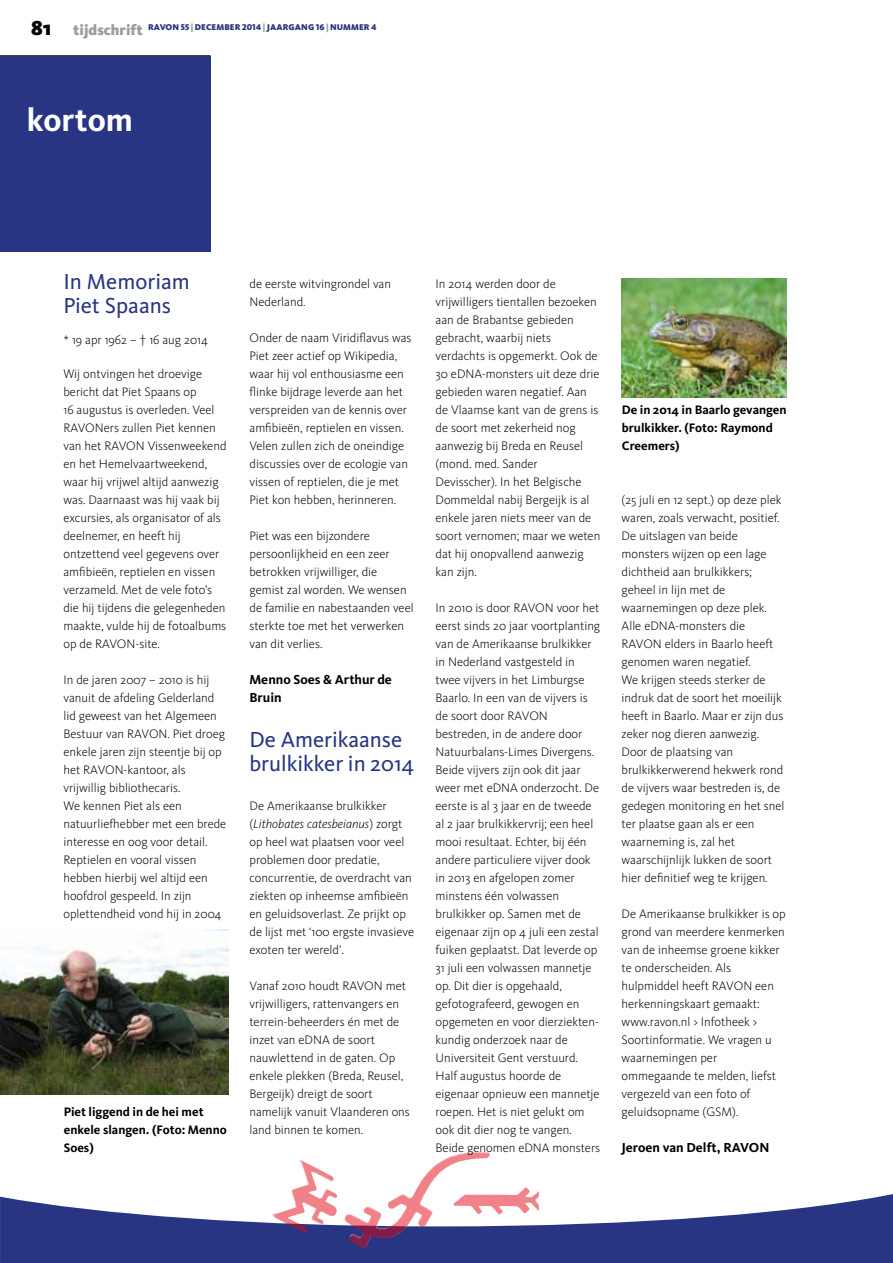
<style>
.page{position:relative;width:893px;height:1263px;background:#fff}
.page>*{position:absolute;margin:0;border:0;box-sizing:border-box;transform-origin:0 0}
.t1{font:700 33px "Kievit OT";color:#fff}
.t2{font:22.5px/24px "Kievit OT";color:#283583}
.t3{font:700 13.5px/18px "Kievit OT";color:#000}
.t4{font:300 12.75px/18px "Kievit OT";color:#000}
.t5{font:700 12.75px/18px "Kievit OT";color:#000}
.t6{font:900 8.7px "Kievit OT";letter-spacing:.01em;color:#283583}
.s1{font-size:21px;color:#000}
.s2{font-size:15px;color:#9d9d9c}
.s3{color:#9d9d9c}
.s4{font-style:italic}
</style>
<div class="page">
<svg style="left:0;top:1191px;width:893px;height:72px;fill:#283583"></svg>
<hr style="left:0;top:55px;width:210px;height:1px;background:#000">
<img style="left:300px;top:1160px;width:7px;height:20px">
<img style="left:457px;top:1187px;width:68px;height:14px">
<img style="left:442px;top:1152px;width:33px;height:9px">
<div style="left:0;top:56px;width:210px;height:195px;background:#283583"></div>
<img style="left:0;top:929px;width:228px;height:165px">
<img style="left:622px;top:279px;width:164px;height:119px">
<p class="t6" style="left:31px;top:21px;width:347px"><span class="s1">81</span> <span class="s2">TIJDSCHRIFT</span> RAVON 55 <span class="s3">|</span> DECEMBER 2014 <span class="s3">|</span> JAARGANG 16 <span class="s3">|</span> NUMMER 4</p>
<h1 class="t1" style="left:27px;top:100px;width:108px">kortom</h1>
<h2 class="t2" style="left:63px;top:269px;width:128px">In Memoriam<br>Piet Spaans</h2>
<p class="t4" style="left:63px;top:331px;width:146px">* 19 apr 1962 – † 16 aug 2014</p>
<p class="t4" style="left:63px;top:365px;width:165px">Wij ontvingen het droevige bericht dat Piet Spaans op<br>16 augustus is overleden. Veel<br>RAVONers zullen Piet kennen van het RAVON Vissenweekend en het Hemelvaartweekend, waar hij vrijwel altijd aanwezig was. Daarnaast was hij vaak bij excursies, als organisator of als deelnemer, en heeft hij ontzettend veel gegevens over amfibieën, reptielen en vissen verzameld. Met de vele foto’s die hij tijdens die gelegenheden maakte, vulde hij de fotoalbums op de RAVON-site.</p>
<p class="t4" style="left:63px;top:671px;width:164px">In de jaren 2007 – 2010 is hij vanuit de afdeling Gelderland lid geweest van het Algemeen<br>Bestuur van RAVON. Piet droeg enkele jaren zijn steentje bij op het RAVON-kantoor, als vrijwillig bibliothecaris.<br>We kennen Piet als een natuurliefhebber met een brede interesse en oog voor detail.<br>Reptielen en vooral vissen hebben hierbij wel altijd een hoofdrol gespeeld. In zijn oplettendheid vond hij in 2004</p>
<p class="t5" style="left:64px;top:1103px;width:165px">Piet liggend in de hei met enkele slangen. (Foto: Menno<br>Soes)</p>
<p class="t4" style="left:249px;top:275px;width:143px">de eerste witvingrondel van<br>Nederland.</p>
<p class="t4" style="left:249px;top:329px;width:164px">Onder de naam Viridiflavus was<br>Piet zeer actief op Wikipedia, waar hij vol enthousiasme een flinke bijdrage leverde aan het verspreiden van de kennis over amfibieën, reptielen en vissen.<br>Velen zullen zich de oneindige discussies over de ecologie van vissen of reptielen, die je met<br>Piet kon hebben, herinneren.</p>
<p class="t4" style="left:249px;top:527px;width:166px">Piet was een bijzondere persoonlijkheid en een zeer betrokken vrijwilliger, die gemist zal worden. We wensen de familie en nabestaanden veel sterkte toe met het verwerken van dit verlies.</p>
<p class="t3" style="left:249px;top:670px;width:144px">Menno Soes &amp; Arthur de<br>Bruin</p>
<h2 class="t2" style="left:249px;top:728px;width:166px">De Amerikaanse brulkikker in 2014</h2>
<p class="t4" style="left:249px;top:797px;width:166px">De Amerikaanse brulkikker (<span class="s4">Lithobates catesbeianus</span>) zorgt op heel wat plaatsen voor veel problemen door predatie, concurrentie, de overdracht van ziekten op inheemse amfibieën en geluidsoverlast. Ze prijkt op de lijst met ‘100 ergste invasieve exoten ter wereld’.</p>
<p class="t4" style="left:249px;top:977px;width:162px">Vanaf 2010 houdt RAVON met vrijwilligers, rattenvangers en terrein-beheerders én met de inzet van eDNA de soort nauwlettend in de gaten. Op enkele plekken (Breda, Reusel,<br>Bergeijk) dreigt de soort namelijk vanuit Vlaanderen ons land binnen te komen.</p>
<p class="t4" style="left:436px;top:275px;width:166px">In 2014 werden door de vrijwilligers tientallen bezoeken aan de Brabantse gebieden gebracht, waarbij niets verdachts is opgemerkt. Ook de<br>30 eDNA-monsters uit deze drie gebieden waren negatief. Aan de Vlaamse kant van de grens is de soort met zekerheid nog aanwezig bij Breda en Reusel (mond. med. Sander<br>Devisscher). In het Belgische<br>Dommeldal nabij Bergeijk is al enkele jaren niets meer van de soort vernomen; maar we weten dat hij onopvallend aanwezig kan zijn.</p>
<p class="t4" style="left:436px;top:599px;width:166px">In 2010 is door RAVON voor het eerst sinds 20 jaar voortplanting van de Amerikaanse brulkikker in Nederland vastgesteld in twee vijvers in het Limburgse<br>Baarlo. In een van de vijvers is de soort door RAVON bestreden, in de andere door<br>Natuurbalans-Limes Divergens.<br>Beide vijvers zijn ook dit jaar weer met eDNA onderzocht. De eerste is al 3 jaar en de tweede al 2 jaar brulkikkervrij; een heel mooi resultaat. Echter, bij één andere particuliere vijver dook in 2013 en afgelopen zomer minstens één volwassen brulkikker op. Samen met de eigenaar zijn op 4 juli een zestal fuiken geplaatst. Dat leverde op<br>31 juli een volwassen mannetje op. Dit dier is opgehaald, gefotografeerd, gewogen en opgemeten en voor dierziekten&shy;kundig onderzoek naar de<br>Universiteit Gent verstuurd.<br>Half augustus hoorde de eigenaar opnieuw een mannetje roepen. Het is niet gelukt om ook dit dier nog te vangen.<br>Beide genomen eDNA monsters</p>
<p class="t5" style="left:622px;top:401px;width:166px">De in 2014 in Baarlo gevangen brulkikker. (Foto: Raymond<br>Creemers)</p>
<p class="t4" style="left:622px;top:491px;width:164px">(25 juli en 12 sept.) op deze plek waren, zoals verwacht, positief.<br>De uitslagen van beide monsters wijzen op een lage dichtheid aan brulkikkers; geheel in lijn met de waarnemingen op deze plek.<br>Alle eDNA-monsters die<br>RAVON elders in Baarlo heeft genomen waren negatief.<br>We krijgen steeds sterker de indruk dat de soort het moeilijk heeft in Baarlo. Maar er zijn dus zeker nog dieren aanwezig.<br>Door de plaatsing van brulkikkerwerend hekwerk rond de vijvers waar bestreden is, de gedegen monitoring en het snel ter plaatse gaan als er een waarneming is, zal het waarschijnlijk lukken de soort hier definitief weg te krijgen.</p>
<p class="t4" style="left:622px;top:905px;width:166px">De Amerikaanse brulkikker is op grond van meerdere kenmerken van de inheemse groene kikker te onderscheiden. Als hulpmiddel heeft RAVON een herkenningskaart gemaakt: www.ravon.nl &gt; Infotheek &gt;<br>Soortinformatie. We vragen u waarnemingen per ommegaande te melden, liefst vergezeld van een foto of geluidsopname (GSM).</p>
<p class="t3" style="left:622px;top:1138px;width:149px">Jeroen van Delft, RAVON</p>
</div>
